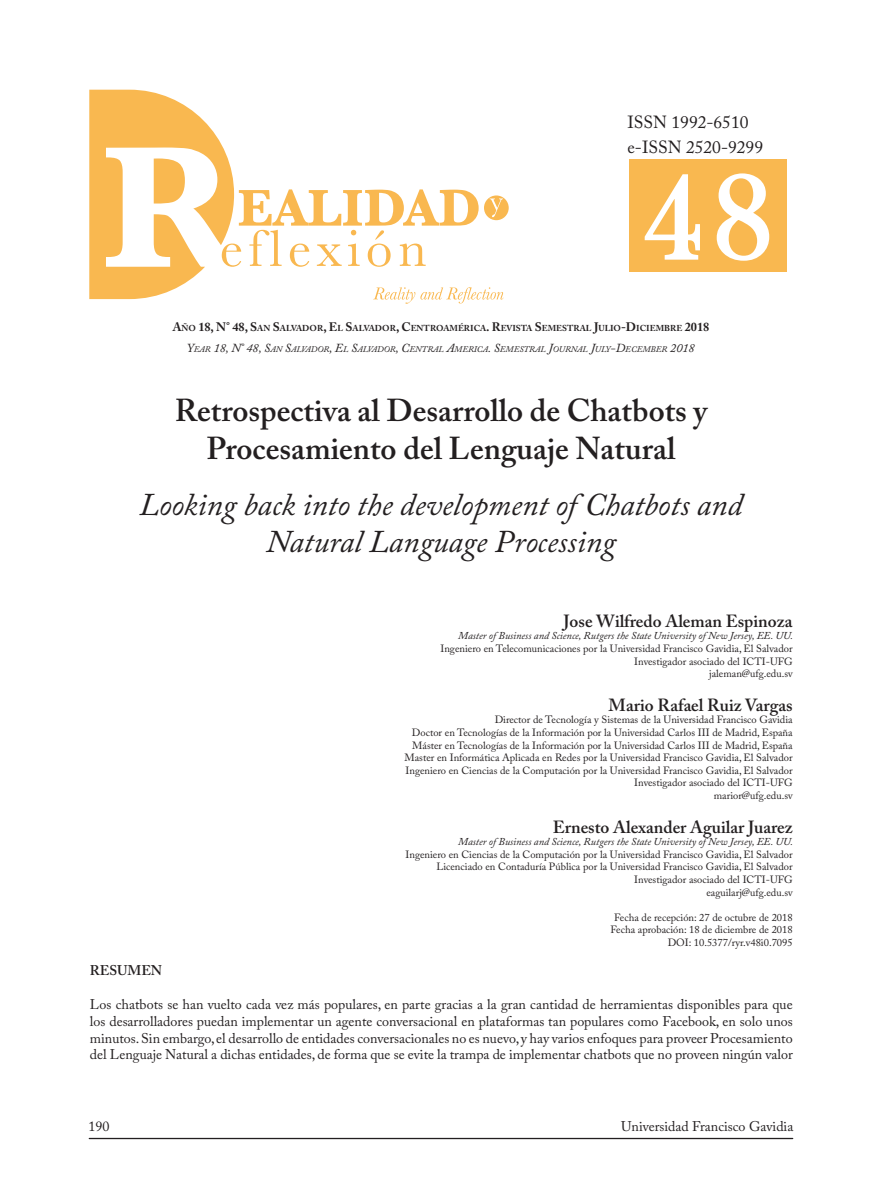
<style>
.page{position:relative;width:882px;height:1197px;background:#fff}
.page>*{position:absolute;margin:0;border:0;box-sizing:border-box;transform-origin:0 0}
.t1{font:122.5px "Bask Old Face";color:#fff}
.Titular_de_resumen{font:600 31.5px/37.8px "Adobe Caslon Pro";color:#231f20;text-align:center}
.t2{font:italic 31.5px/37.8px "Adobe Caslon Pro";color:#231f20;text-align:center}
.t3{font:600 17.5px "Adobe Caslon Pro";color:#231f20}
.t4{font:17.5px "Adobe Caslon Pro";color:#231f20}
.t5{font:14px/16.8px "Adobe Caslon Pro";color:#231f20;text-align:justify}
.t6{font:600 14px "Adobe Caslon Pro";letter-spacing:-.005em;color:#231f20}
.t7{font:10.5px "Adobe Caslon Pro";color:#231f20}
.t8{font:italic 10.5px "Adobe Caslon Pro";color:#231f20}
.t9{font:700 8.58px "Adobe Caslon Pro";color:#231f20}
.t10{font:italic 8.58px "Adobe Caslon Pro";color:#231f20}
.s1{font-size:12.25px}
</style>
<div class="page">
<hr style="left:89px;top:1138px;width:704px;height:1px;background:#231f20">
<div style="left:629px;top:160px;width:158px;height:112px;background:#f9b850"></div>
<svg style="left:644px;top:174px;width:56px;height:86px"></svg>
<svg style="left:716px;top:173px;width:54px;height:88px"></svg>
<svg style="left:89px;top:90px;width:420px;height:214px"></svg>
<p class="t4" style="left:627px;top:112px;width:123px">ISSN 1992-6510</p>
<p class="t4" style="left:627px;top:137px;width:137px">e-ISSN 2520-9299</p>
<p class="t1" style="left:642px;top:150px;width:132px">48</p>
<p class="t9" style="left:173px;top:323px;width:538px"><span class="s1">A</span>ÑO <span class="s1">18, N° 48, S</span>AN <span class="s1">S</span>ALVADOR<span class="s1">, E</span>L <span class="s1">S</span>ALVADOR<span class="s1">, C</span>ENTROAMÉRICA<span class="s1">. R</span>EVISTA <span class="s1">S</span>EMESTRAL <span class="s1">J</span>ULIO<span class="s1">-D</span>ICIEMBRE <span class="s1">2018</span></p>
<p class="t10" style="left:187px;top:344px;width:509px"><span class="s1">Y</span>EAR <span class="s1">18, N° 48, S</span>AN <span class="s1">S</span>ALVADOR<span class="s1">, E</span>L <span class="s1">S</span>ALVADOR<span class="s1">, C</span>ENTRAL <span class="s1">A</span>MERICA<span class="s1">. S</span>EMESTRAL <span class="s1">J</span>OURNAL <span class="s1">J</span>ULY<span class="s1">-D</span>ECEMBER <span class="s1">2018</span></p>
<p class="Titular_de_resumen" style="left:175px;top:391px;width:534px">Retrospectiva al Desarrollo de Chatbots y<br>Procesamiento del Lenguaje Natural</p>
<p class="t2" style="left:140px;top:485px;width:604px">Looking back into the development of Chatbots and<br>Natural Language Processing</p>
<p class="t3" style="left:563px;top:611px;width:231px">Jose Wilfredo Aleman Espinoza</p>
<p class="t8" style="left:458px;top:630px;width:336px">Master of Business and Science, Rutgers the State University of New Jersey, EE. UU.</p>
<p class="t7" style="left:440px;top:642px;width:354px">Ingeniero en Telecomunicaciones por la Universidad Francisco Gavidia, El Salvador</p>
<p class="t7" style="left:634px;top:655px;width:160px">Investigador asociado del ICTI-UFG</p>
<p class="t7" style="left:709px;top:668px;width:85px">jaleman@ufg.edu.sv</p>
<p class="t3" style="left:609px;top:695px;width:186px">Mario Rafael Ruiz Vargas</p>
<p class="t7" style="left:495px;top:714px;width:300px">Director de Tecnología y Sistemas de la Universidad Francisco Gavidia</p>
<p class="t7" style="left:412px;top:726px;width:382px">Doctor en Tecnologías de la Información por la Universidad Carlos III de Madrid, España</p>
<p class="t7" style="left:412px;top:739px;width:382px">Máster en Tecnologías de la Información por la Universidad Carlos III de Madrid, España</p>
<p class="t7" style="left:405px;top:752px;width:390px">Master en Informática Aplicada en Redes por la Universidad Francisco Gavidia, El Salvador</p>
<p class="t7" style="left:406px;top:764px;width:389px">Ingeniero en Ciencias de la Computación por la Universidad Francisco Gavidia, El Salvador</p>
<p class="t7" style="left:634px;top:777px;width:160px">Investigador asociado del ICTI-UFG</p>
<p class="t7" style="left:714px;top:789px;width:80px">marior@ufg.edu.sv</p>
<p class="t3" style="left:553px;top:816px;width:241px">Ernesto Alexander Aguilar Juarez</p>
<p class="t8" style="left:458px;top:836px;width:336px">Master of Business and Science, Rutgers the State University of New Jersey, EE. UU.</p>
<p class="t7" style="left:406px;top:848px;width:389px">Ingeniero en Ciencias de la Computación por la Universidad Francisco Gavidia, El Salvador</p>
<p class="t7" style="left:436px;top:861px;width:358px">Licenciado en Contaduría Pública por la Universidad Francisco Gavidia, El Salvador</p>
<p class="t7" style="left:634px;top:873px;width:160px">Investigador asociado del ICTI-UFG</p>
<p class="t7" style="left:706px;top:886px;width:88px">eaguilarj@ufg.edu.sv</p>
<p class="t7" style="left:614px;top:911px;width:180px">Fecha de recepción: 27 de octubre de 2018</p>
<p class="t7" style="left:610px;top:924px;width:184px">Fecha aprobación: 18 de diciembre de 2018</p>
<p class="t7" style="left:668px;top:936px;width:127px">DOI: 10.5377/ryr.v48i0.7095</p>
<p class="t6" style="left:90px;top:962px;width:74px">RESUMEN</p>
<p class="t5" style="left:90px;top:996px;width:704px">Los chatbots se han vuelto cada vez más populares, en parte gracias a la gran cantidad de herramientas disponibles para que los desarrolladores puedan implementar un agente conversacional en plataformas tan populares como Facebook, en solo unos minutos. Sin embargo, el desarrollo de entidades conversacionales no es nuevo, y hay varios enfoques para proveer Procesamiento del Lenguaje Natural a dichas entidades, de forma que se evite la trampa de implementar chatbots que no proveen ningún valor</p>
<h3 class="t5" style="left:89px;top:1117px;width:22px">190</h3>
<h3 class="t5" style="left:621px;top:1117px;width:174px">Universidad Francisco Gavidia</h3>
</div>
